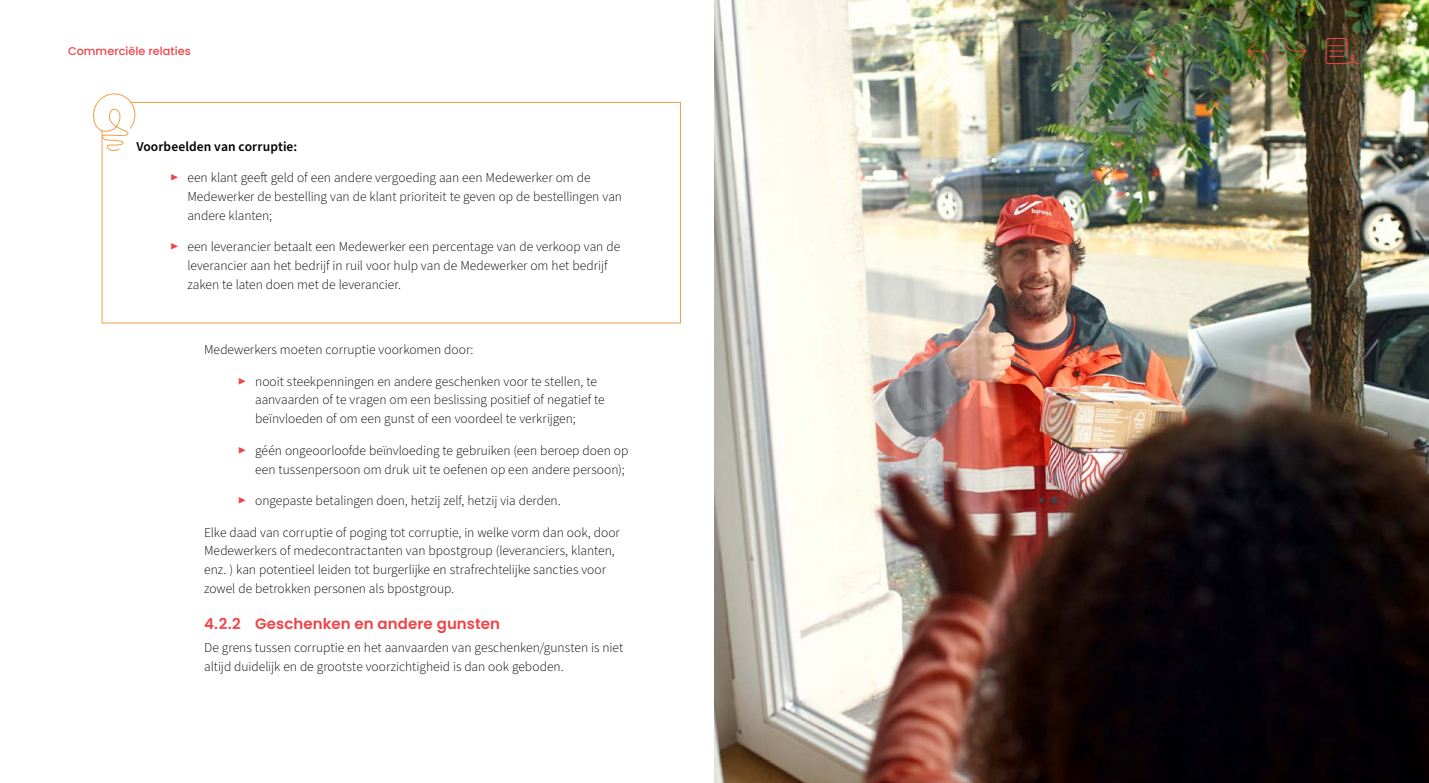
<style>
.page{position:relative;width:1429px;height:783px;background:#fff}
.page>*{position:absolute;margin:0;border:0;box-sizing:border-box;transform-origin:0 0}
.t1{font:600 15px "Poppins";letter-spacing:.005em;color:#ef4348}
.t2{font:300 13.5px/18.8px "Source Sans Pro";color:#000}
.t3{font:600 13.5px "Source Sans Pro";letter-spacing:.005em;color:#000}
.t4{font:500 11.25px "Poppins";letter-spacing:.005em;color:#ef4348}
.s1{color:#ef4348}
</style>
<div class="page">
<div style="left:102px;top:102px;width:579px;height:221px;border:1px solid #ef9f46"></div>
<img style="left:714px;top:0;width:715px;height:782px">
<svg style="left:93px;top:93px;width:42px;height:58px"></svg>
<svg style="left:1325px;top:38px;width:34px;height:26px"></svg>
<svg style="left:1285px;top:39px;width:21px;height:22px"></svg>
<svg style="left:1247px;top:42px;width:21px;height:21px"></svg>
<p class="t4" style="left:68px;top:44px;width:124px">Commerciële relaties</p>
<p class="t3" style="left:136px;top:137px;width:162px">Voorbeelden van corruptie:</p>
<p class="t2" style="left:187px;top:169px;width:436px;text-indent:-17px"><span class="s1">▶</span> een klant geeft geld of een andere vergoeding aan een Medewerker om de<br>Medewerker de bestelling van de klant prioriteit te geven op de bestellingen van andere klanten;</p>
<p class="t2" style="left:187px;top:238px;width:434px;text-indent:-17px"><span class="s1">▶</span> een leverancier betaalt een Medewerker een percentage van de verkoop van de leverancier aan het bedrijf in ruil voor hulp van de Medewerker om het bedrijf zaken te laten doen met de leverancier.</p>
<p class="t2" style="left:204px;top:340px;width:271px">Medewerkers moeten corruptie voorkomen door:</p>
<p class="t2" style="left:255px;top:372px;width:351px;text-indent:-17px"><span class="s1">▶</span> nooit steekpenningen en andere geschenken voor te stellen, te aanvaarden of te vragen om een beslissing positief of negatief te beïnvloeden of om een gunst of een voordeel te verkrijgen;</p>
<p class="t2" style="left:238px;top:441px;width:392px;text-align:right"><span class="s1">▶</span> géén ongeoorloofde beïnvloeding te gebruiken (een beroep doen op een tussenpersoon om druk uit te oefenen op een andere persoon);</p>
<p class="t2" style="left:238px;top:491px;width:324px"><span class="s1">▶</span> ongepaste betalingen doen, hetzij zelf, hetzij via derden.</p>
<p class="t2" style="left:204px;top:523px;width:417px">Elke daad van corruptie of poging tot corruptie, in welke vorm dan ook, door Medewerkers of medecontractanten van bpostgroup (leveranciers, klanten, enz. ) kan potentieel leiden tot burgerlijke en strafrechtelijke sancties voor zowel de betrokken personen als bpostgroup.</p>
<p class="t1" style="left:204px;top:615px;width:297px">4.2.2 Geschenken en andere gunsten</p>
<p class="t2" style="left:204px;top:638px;width:421px">De grens tussen corruptie en het aanvaarden van geschenken/gunsten is niet altijd duidelijk en de grootste voorzichtigheid is dan ook geboden.</p>
</div>
